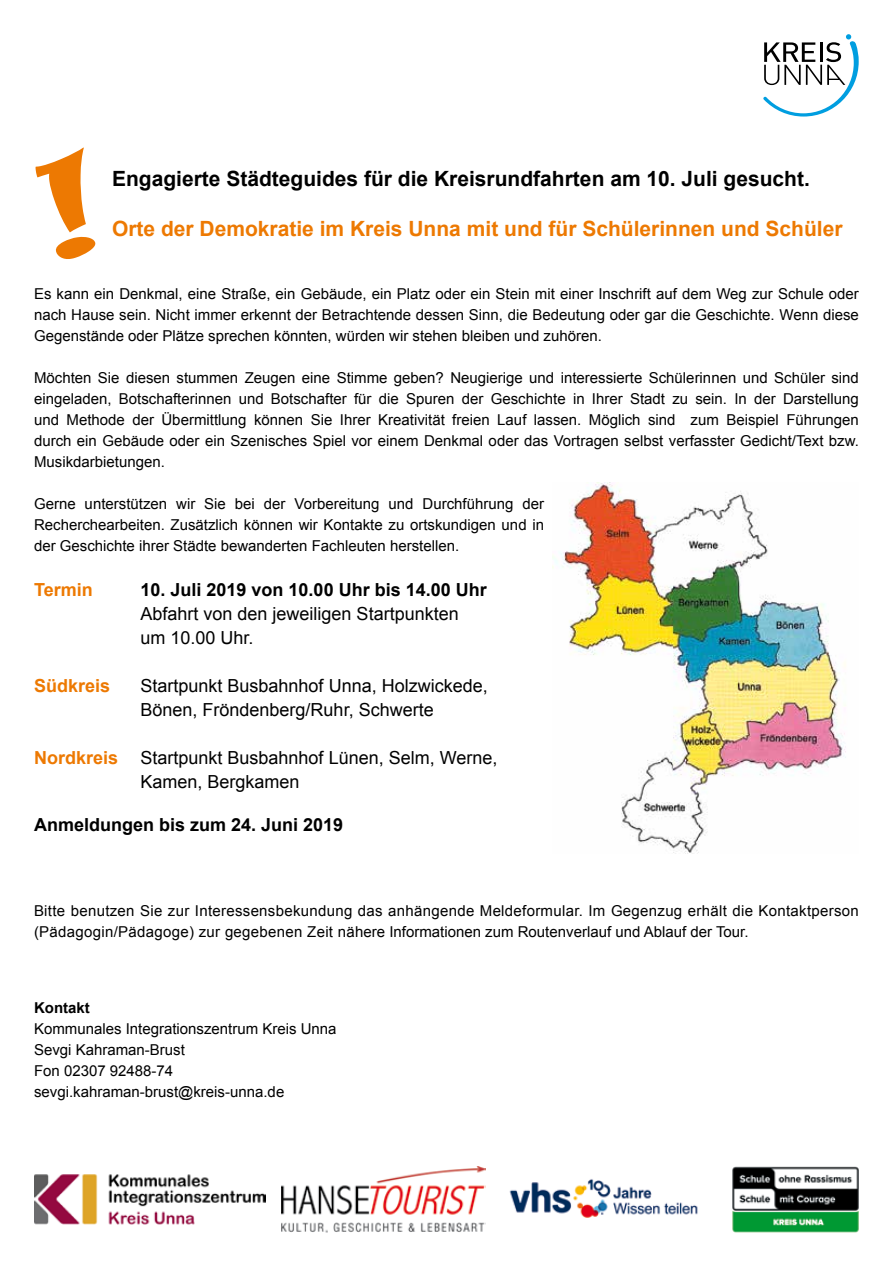
<style>
.page{position:relative;width:893px;height:1263px;background:#fff}
.page>*{position:absolute;margin:0;border:0;box-sizing:border-box;transform-origin:0 0}
.t1{font:700 21px "Arial";color:#000}
.t2{font:700 21px "Arial";color:#ed7902}
.t3{font:18px/24px "Arial";color:#000}
.t4{font:700 18px "Arial";color:#000}
.t5{font:700 18px "Arial";color:#ed7902}
.t6{font:15px/21px "Arial";color:#000;text-align:justify}
.t7{font:15px/21px "Arial";letter-spacing:.02em;color:#000}
.t8{font:700 15px "Arial";color:#000}
.s1{font-weight:700;color:#ed7902}
</style>
<div class="page">
<svg style="left:763px;top:34px;width:96px;height:83px"></svg>
<img style="left:553px;top:482px;width:293px;height:371px">
<img style="left:34px;top:1174px;width:231px;height:51px">
<img style="left:282px;top:1167px;width:203px;height:66px">
<img style="left:509px;top:1179px;width:189px;height:39px">
<img style="left:732px;top:1166px;width:127px;height:67px">
<h1 class="t1" style="left:112px;top:164px;width:699px">Engagierte Städteguides für die Kreisrundfahrten am 10. Juli gesucht.</h1>
<h1 class="t2" style="left:112px;top:215px;width:732px">Orte der Demokratie im Kreis Unna mit und für Schülerinnen und Schüler</h1>
<p class="t6" style="left:34px;top:284px;width:826px">Es kann ein Denkmal, eine Straße, ein Gebäude, ein Platz oder ein Stein mit einer Inschrift auf dem Weg zur Schule oder nach Hause sein. Nicht immer erkennt der Betrachtende dessen Sinn, die Bedeutung oder gar die Geschichte. Wenn diese Gegenstände oder Plätze sprechen könnten, würden wir stehen bleiben und zuhören.</p>
<p class="t6" style="left:34px;top:368px;width:826px">Möchten Sie diesen stummen Zeugen eine Stimme geben? Neugierige und interessierte Schülerinnen und Schüler sind eingeladen, Botschafterinnen und Botschafter für die Spuren der Geschichte in Ihrer Stadt zu sein. In der Darstellung und Methode der Übermittlung können Sie Ihrer Kreativität freien Lauf lassen. Möglich sind zum Beispiel Führungen durch ein Gebäude oder ein Szenisches Spiel vor einem Denkmal oder das Vortragen selbst verfasster Gedicht/Text bzw.<br>Musikdarbietungen.</p>
<p class="t6" style="left:34px;top:494px;width:511px">Gerne unterstützen wir Sie bei der Vorbereitung und Durchführung der Recherchearbeiten. Zusätzlich können wir Kontakte zu ortskundigen und in der Geschichte ihrer Städte bewanderten Fachleuten herstellen.</p>
<p class="t5" style="left:34px;top:578px;width:60px">Termin</p>
<p class="t4" style="left:141px;top:578px;width:348px">10. Juli 2019 von 10.00 Uhr bis 14.00 Uhr</p>
<p class="t3" style="left:141px;top:602px;width:320px">Abfahrt von den jeweiligen Startpunkten um 10.00 Uhr.</p>
<p class="t5" style="left:34px;top:674px;width:78px">Südkreis</p>
<p class="t3" style="left:141px;top:674px;width:349px">Startpunkt Busbahnhof Unna, Holzwickede,<br>Bönen, Fröndenberg/Ruhr, Schwerte</p>
<p class="t3" style="left:141px;top:746px;width:358px;text-indent:-107px"><span class="s1">Nordkreis</span> Startpunkt Busbahnhof Lünen, Selm, Werne,<br>Kamen, Bergkamen</p>
<p class="t4" style="left:34px;top:813px;width:311px">Anmeldungen bis zum 24. Juni 2019</p>
<p class="t7" style="left:34px;top:900px;width:826px">Bitte benutzen Sie zur Interessensbekundung das anhängende Meldeformular. Im Gegenzug erhält die Kontaktperson (Pädagogin/Pädagoge) zur gegebenen Zeit nähere Informationen zum Routenverlauf und Ablauf der Tour.</p>
<p class="t8" style="left:34px;top:997px;width:57px">Kontakt</p>
<p class="t6" style="left:34px;top:1018px;width:304px;text-align:left">Kommunales Integrationszentrum Kreis Unna<br>Sevgi Kahraman-Brust<br>Fon 02307 92488-74 sevgi.kahraman-brust@kreis-unna.de</p>
</div>
